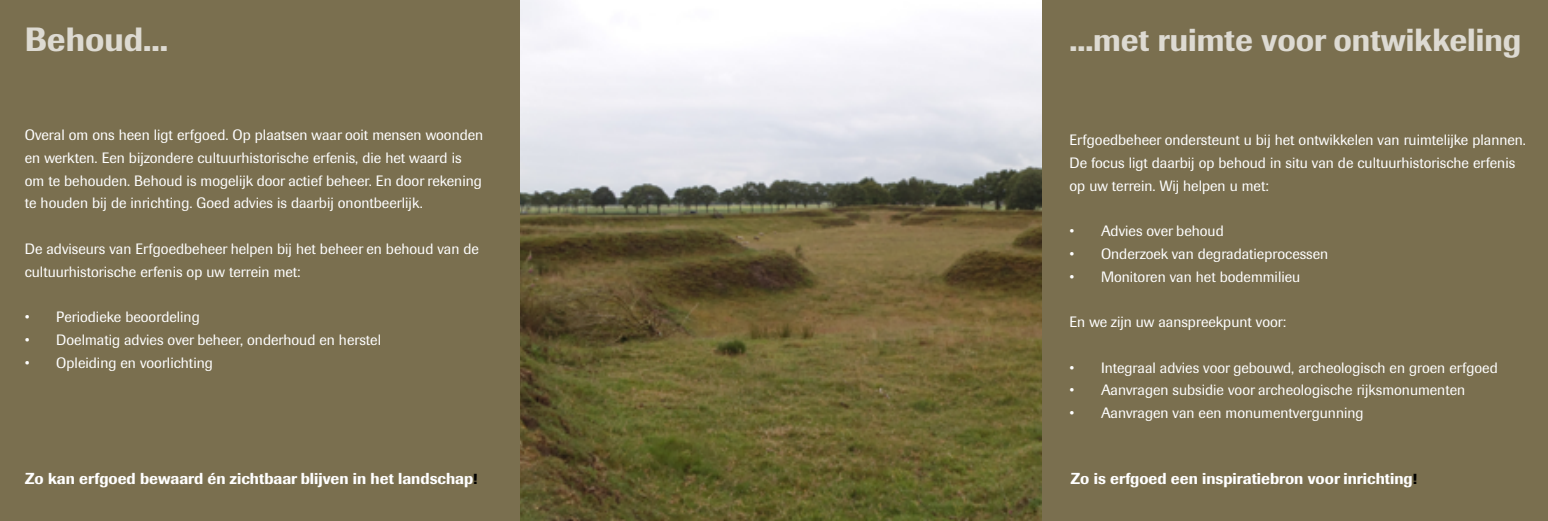
<style>
.page{position:relative;width:1548px;height:521px;background:#7a6f4f}
.page>*{position:absolute;margin:0;border:0;box-sizing:border-box;transform-origin:0 0}
.t1{font:500 33.25px "Imago BQ";color:#dddad2}
.t2{font:500 31.68px "Imago BQ";color:#dddad2}
.t3{font:500 15.75px "Imago BQ";color:#fff}
.t4{font:14.88px/22.8px "Imago BQ";color:#fff}
.s1{color:#000}
</style>
<div class="page">
<img style="left:521px;top:0;width:521px;height:521px">
<h1 class="t1" style="left:25px;top:19px;width:145px">Behoud...</h1>
<h2 class="t2" style="left:1069px;top:20px;width:453px">...met ruimte voor ontwikkeling</h2>
<p class="t4" style="left:25px;top:124px;width:460px">Overal om ons heen ligt erfgoed. Op plaatsen waar ooit mensen woonden en werkten. Een bijzondere cultuurhistorische erfenis, die het waard is om te behouden. Behoud is mogelijk door actief beheer. En door rekening te houden bij de inrichting. Goed advies is daarbij onontbeerlijk.</p>
<p class="t4" style="left:25px;top:237px;width:456px">De adviseurs van Erfgoedbeheer helpen bij het beheer en behoud van de cultuurhistorische erfenis op uw terrein met:</p>
<p class="t4" style="left:25px;top:306px;width:176px">• Periodieke beoordeling</p>
<p class="t4" style="left:25px;top:328px;width:358px">• Doelmatig advies over beheer, onderhoud en herstel</p>
<p class="t4" style="left:25px;top:351px;width:190px">• Opleiding en voorlichting</p>
<p class="t3" style="left:25px;top:469px;width:454px">Zo kan erfgoed bewaard én zichtbaar blijven in het landschap<span class="s1">!</span></p>
<p class="t4" style="left:1069px;top:129px;width:458px">Erfgoedbeheer ondersteunt u bij het ontwikkelen van ruimtelijke plannen.<br>De focus ligt daarbij op behoud in situ van de cultuurhistorische erfenis op uw terrein. Wij helpen u met:</p>
<p class="t4" style="left:1069px;top:220px;width:156px">• Advies over behoud</p>
<p class="t4" style="left:1069px;top:242px;width:260px">• Onderzoek van degradatieprocessen</p>
<p class="t4" style="left:1069px;top:265px;width:232px">• Monitoren van het bodemmilieu</p>
<p class="t4" style="left:1069px;top:311px;width:218px">En we zijn uw aanspreekpunt voor:</p>
<p class="t4" style="left:1069px;top:356px;width:430px">• Integraal advies voor gebouwd, archeologisch en groen erfgoed</p>
<p class="t4" style="left:1069px;top:379px;width:397px">• Aanvragen subsidie voor archeologische rijksmonumenten</p>
<p class="t4" style="left:1069px;top:402px;width:296px">• Aanvragen van een monumentvergunning</p>
<p class="t3" style="left:1070px;top:469px;width:348px">Zo is erfgoed een inspiratiebron voor inrichting<span class="s1">!</span></p>
</div>
